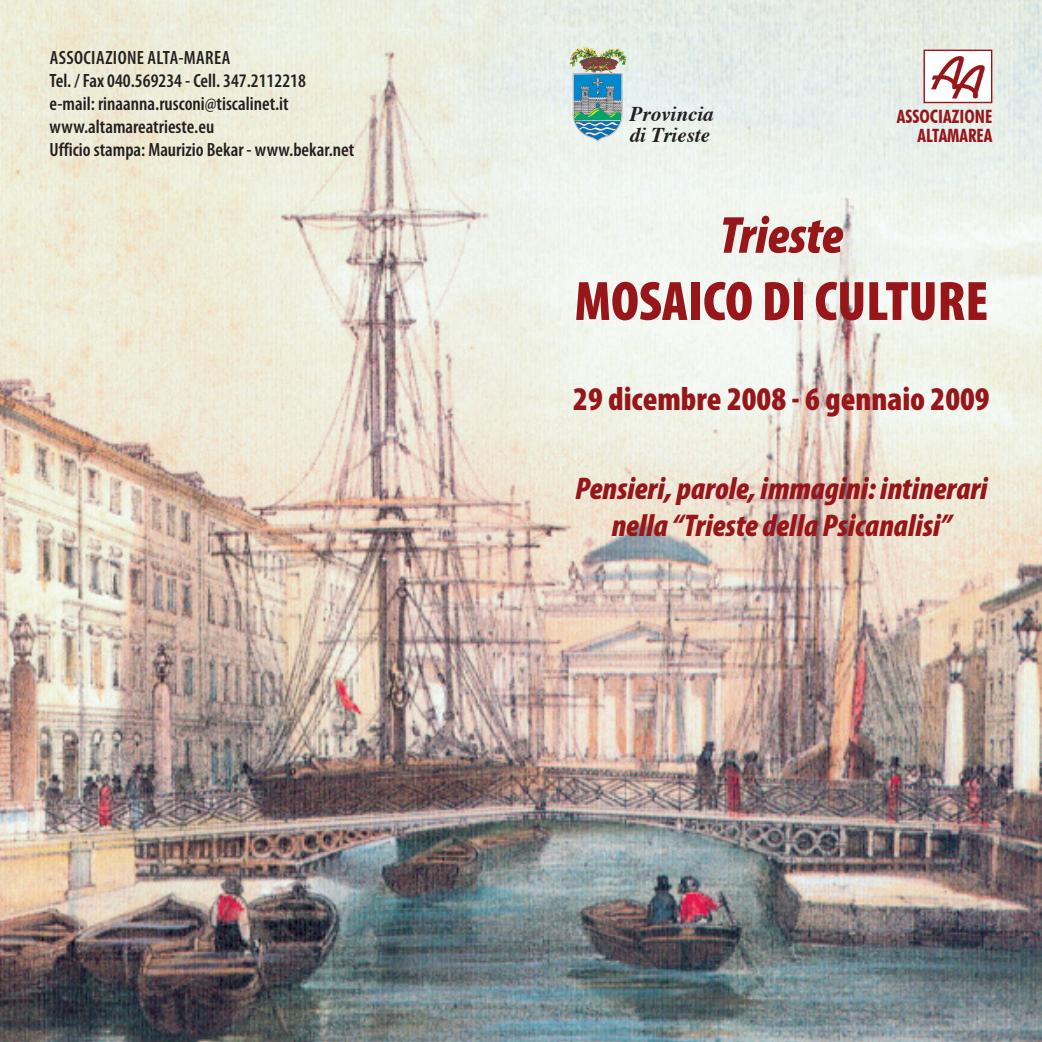
<style>
.page{position:relative;width:1042px;height:1042px;background:#fff}
.page>*{position:absolute;margin:0;border:0;box-sizing:border-box;transform-origin:0 0}
.t1{font:900 condensed 56px "Myriad Pro";color:#961619}
.t2{font:italic 900 condensed 52.5px "Myriad Pro";color:#961619}
.t3{font:900 condensed 33.25px "Myriad Pro";color:#961619}
.t4{font:italic 900 condensed 31.5px/37.8px "Myriad Pro";color:#961619;text-align:center}
.t5{font:italic 700 21px/21px "Times";color:#231f20}
.t6{font:600 condensed 19.25px/23.1px "Myriad Pro";color:#231f20}
.t7{font:700 condensed 18.38px/19.2px "Futura BT";color:#961619;text-align:right}
</style>
<div class="page">
<img style="left:0;top:0;width:1042px;height:1042px">
<div style="left:924px;top:50px;width:67px;height:52px;background:#fff"></div>
<img style="left:931px;top:56px;width:53px;height:43px">
<div style="left:923px;top:50px;width:69px;height:53px;border:1px solid #961619"></div>
<img style="left:564px;top:41px;width:61px;height:100px">
<p class="t6" style="left:50px;top:46px;width:306px">ASSOCIAZIONE ALTA-MAREA<br>Tel. / Fax 040.569234 - Cell. 347.2112218 e-mail: rinaanna.rusconi@tiscalinet.it www.altamareatrieste.eu<br>Ufficio stampa: Maurizio Bekar - www.bekar.net</p>
<p class="t5" style="left:630px;top:101px;width:85px">Provincia di Trieste</p>
<p class="t7" style="left:897px;top:107px;width:97px">ASSOCIAZIONE<br>ALTAMAREA</p>
<h2 class="t2" style="left:720px;top:207px;width:125px">Trieste</h2>
<h1 class="t1" style="left:574px;top:270px;width:415px">MOSAICO DI CULTURE</h1>
<h3 class="t3" style="left:573px;top:381px;width:418px">29 dicembre 2008 - 6 gennaio 2009</h3>
<h3 class="t4" style="left:575px;top:470px;width:414px">Pensieri, parole, immagini: intinerari nella “Trieste della Psicanalisi”</h3>
</div>
